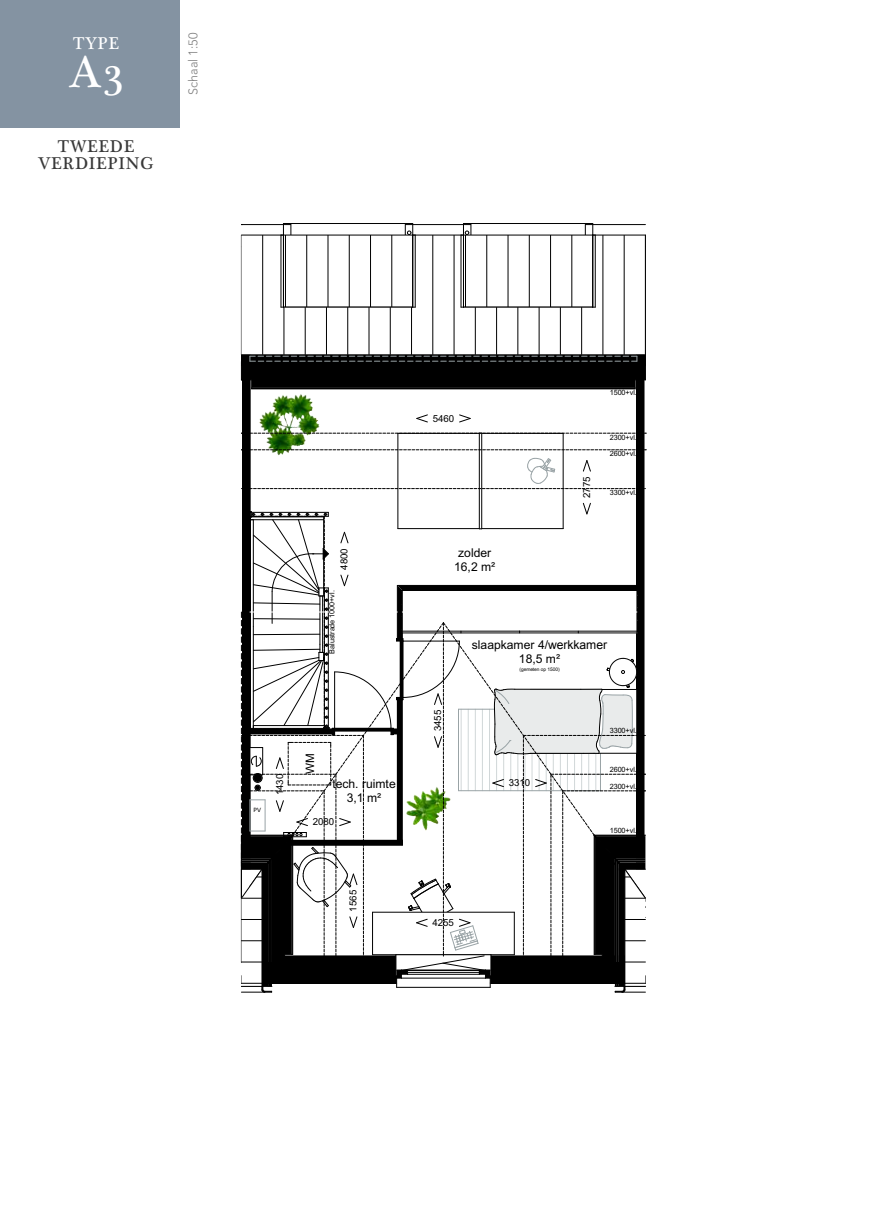
<style>
.page{position:relative;width:886px;height:1205px;background:#fff}
.page>*{position:absolute;margin:0;border:0;box-sizing:border-box;transform-origin:0 0}
.t1{font:45px "Plantagenet Cherokee";color:#fff}
.t2{font:17.5px/17.5px "Plantagenet Cherokee";letter-spacing:.05em;color:#393939;text-align:center}
.t3{font:17.5px "Plantagenet Cherokee";color:#fff}
.t4{font:300 12.5px "Avenir";color:#7c7c7c}
.t5{font:12.12px/13.9px "Arial";color:#000;text-align:center}
.t6{font:11.62px "Arial";color:#000}
.t7{font:9.75px "Arial";letter-spacing:-.005em;color:#000}
.t8{font:7.25px "Arial";letter-spacing:-.015em;color:#000}
.t9{font:5.88px "Verdana";color:#000}
.t10{font:4.88px "Arial";letter-spacing:-.01em;color:#000}
.s1{font-style:inherit}
</style>
<div class="page">
<hr style="left:464px;top:223px;width:128px;height:1px;background:#000">
<hr style="left:284px;top:223px;width:128px;height:1px;background:#000">
<div style="left:243px;top:268px;width:7px;height:694px;background:#000"></div>
<hr style="left:586px;top:224px;width:59px;height:1px;background:#000">
<hr style="left:406px;top:224px;width:64px;height:1px;background:#000">
<hr style="left:241px;top:224px;width:49px;height:1px;background:#000">
<svg style="left:290px;top:224px;width:2px;height:11px"></svg>
<img style="left:258px;top:394px;width:62px;height:61px">
<hr style="left:250px;top:268px;width:1px;height:688px;background:#000">
<div style="left:637px;top:268px;width:7px;height:688px;background:#000"></div>
<hr style="left:644px;top:268px;width:1px;height:688px;background:#000">
<svg style="left:241px;top:235px;width:404px;height:119px"></svg>
<hr style="left:262px;top:235px;width:1px;height:120px;background:#000">
<hr style="left:284px;top:307px;width:1px;height:48px;background:#000">
<hr style="left:305px;top:307px;width:1px;height:48px;background:#000">
<hr style="left:326px;top:307px;width:1px;height:48px;background:#000">
<hr style="left:347px;top:307px;width:1px;height:48px;background:#000">
<hr style="left:369px;top:307px;width:1px;height:48px;background:#000">
<hr style="left:390px;top:307px;width:1px;height:48px;background:#000">
<hr style="left:411px;top:307px;width:1px;height:48px;background:#000">
<hr style="left:432px;top:235px;width:1px;height:120px;background:#000">
<hr style="left:454px;top:235px;width:1px;height:120px;background:#000">
<hr style="left:475px;top:307px;width:1px;height:48px;background:#000">
<hr style="left:496px;top:307px;width:1px;height:48px;background:#000">
<hr style="left:518px;top:307px;width:1px;height:48px;background:#000">
<hr style="left:539px;top:307px;width:1px;height:48px;background:#000">
<hr style="left:560px;top:307px;width:1px;height:48px;background:#000">
<hr style="left:581px;top:307px;width:1px;height:48px;background:#000">
<hr style="left:603px;top:235px;width:1px;height:120px;background:#000">
<hr style="left:624px;top:235px;width:1px;height:120px;background:#000">
<hr style="left:283px;top:307px;width:130px;height:1px;background:#000">
<hr style="left:241px;top:235px;width:42px;height:1px;background:#000">
<hr style="left:645px;top:235px;width:1px;height:120px;background:#000">
<hr style="left:593px;top:235px;width:52px;height:1px;background:#000">
<hr style="left:463px;top:307px;width:130px;height:1px;background:#000">
<hr style="left:413px;top:235px;width:50px;height:1px;background:#000">
<hr style="left:241px;top:354px;width:404px;height:1px;background:#000">
<hr style="left:563px;top:433px;width:1px;height:95px;background:#000">
<hr style="left:397px;top:433px;width:1px;height:95px;background:#000">
<hr style="left:481px;top:433px;width:1px;height:96px;background:#000">
<hr style="left:479px;top:433px;width:1px;height:96px;background:#000">
<svg style="left:241px;top:355px;width:405px;height:34px;background:#070808"></svg>
<hr style="left:281px;top:235px;width:1px;height:72px;background:#000">
<hr style="left:283px;top:235px;width:1px;height:72px;background:#000">
<svg style="left:281px;top:307px;width:19px;height:20px"></svg>
<svg style="left:281px;top:223px;width:3px;height:25px"></svg>
<hr style="left:412px;top:235px;width:1px;height:72px;background:#000">
<hr style="left:415px;top:235px;width:1px;height:72px;background:#000">
<svg style="left:396px;top:307px;width:19px;height:20px"></svg>
<svg style="left:405px;top:223px;width:10px;height:25px"></svg>
<hr style="left:461px;top:235px;width:1px;height:72px;background:#000">
<hr style="left:463px;top:235px;width:1px;height:72px;background:#000">
<svg style="left:461px;top:307px;width:19px;height:20px"></svg>
<svg style="left:461px;top:223px;width:11px;height:25px"></svg>
<hr style="left:592px;top:235px;width:1px;height:72px;background:#000">
<hr style="left:595px;top:235px;width:1px;height:72px;background:#000">
<svg style="left:576px;top:307px;width:19px;height:20px"></svg>
<svg style="left:592px;top:223px;width:3px;height:25px"></svg>
<svg style="left:416px;top:414px;width:12px;height:8px"></svg>
<svg style="left:459px;top:414px;width:12px;height:8px"></svg>
<svg style="left:241px;top:433px;width:405px;height:1px"></svg>
<svg style="left:241px;top:449px;width:405px;height:1px"></svg>
<svg style="left:241px;top:458px;width:404px;height:31px"></svg>
<svg style="left:241px;top:503px;width:405px;height:490px"></svg>
<div style="left:0;top:0;width:179px;height:127px;background:#8493a2"></div>
<h2 class="t3" style="left:73px;top:33px;width:47px">TYPE</h2>
<h1 class="t1" style="left:69px;top:46px;width:56px">A3</h1>
<h2 class="t2" style="left:38px;top:138px;width:117px">TWEEDE<br>VERDIEPING</h2>
<h3 class="t4" style="left:186px;top:95px;width:63px;rotate:-90deg">Schaal 1:50</h3>
<h3 class="t7" style="left:340px;top:570px;width:23px;rotate:-90deg">4800</h3>
<p class="t8" style="left:329px;top:653px;width:65px;rotate:-90deg">Balustrade 1000+vl.</p>
<p class="t9" style="left:254px;top:808px;width:9px">PV</p>
<h3 class="t7" style="left:276px;top:795px;width:23px;rotate:-90deg">1430</h3>
<h3 class="t6" style="left:306px;top:774px;width:22px;rotate:-90deg">WM</h3>
<h3 class="t5" style="left:332px;top:778px;width:65px">tech. ruimte<br>3,1 m²</h3>
<h3 class="t7" style="left:313px;top:818px;width:23px">2080</h3>
<h3 class="t7" style="left:349px;top:911px;width:23px;rotate:-90deg">1565</h3>
<h3 class="t7" style="left:433px;top:414px;width:23px">5460</h3>
<h3 class="t5" style="left:454px;top:547px;width:43px">zolder<br>16,2 m²</h3>
<h3 class="t7" style="left:583px;top:498px;width:23px;rotate:-90deg">2775</h3>
<p class="t8" style="left:610px;top:390px;width:29px">1500+vl.</p>
<p class="t8" style="left:610px;top:434px;width:29px">2300+vl.</p>
<p class="t8" style="left:610px;top:451px;width:29px">2600+vl.</p>
<p class="t8" style="left:610px;top:490px;width:29px">3300+vl.</p>
<h3 class="t5" style="left:472px;top:638px;width:137px">slaapkamer 4<span class="s1">/werkkamer<br></span>18,5 m²</h3>
<h3 class="t7" style="left:434px;top:731px;width:23px;rotate:-90deg">3455</h3>
<h3 class="t7" style="left:432px;top:919px;width:23px">4255</h3>
<p class="t10" style="left:519px;top:667px;width:42px">(gemeten op 1500)</p>
<h3 class="t7" style="left:509px;top:779px;width:23px">3310</h3>
<p class="t8" style="left:610px;top:727px;width:29px">3300+vl.</p>
<p class="t8" style="left:610px;top:767px;width:29px">2600+vl.</p>
<p class="t8" style="left:610px;top:784px;width:29px">2300+vl.</p>
<p class="t8" style="left:610px;top:828px;width:29px">1500+vl.</p>
</div>
